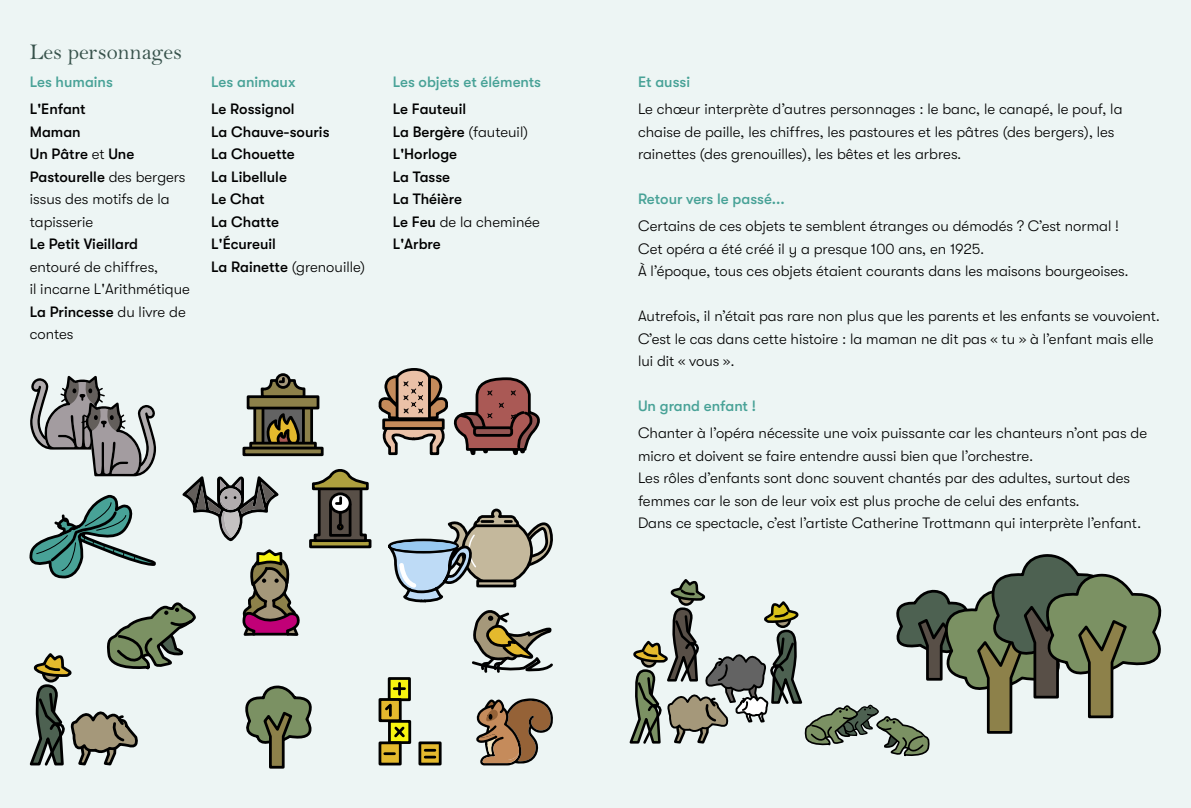
<style>
.page{position:relative;width:1191px;height:808px;background:#edf5f4}
.page>*{position:absolute;margin:0;border:0;box-sizing:border-box;transform-origin:0 0}
.t1{font:22.5px "Bell MT Std";color:#37524b}
.t2{font:300 15px/22.5px "GT Walsheim";color:#000}
.t3{font:500 15px/22.5px "GT Walsheim";color:#000}
.t4{font:500 15px "GT Walsheim";color:#48a297}
.s1{font-weight:500}
.s2{font-weight:300}
</style>
<div class="page">
<div style="left:310px;top:540px;width:60px;height:7px;background:#aea03e"></div>
<div style="left:309px;top:539px;width:62px;height:9px;border:3px solid #000"></div>
<svg style="left:310px;top:469px;width:60px;height:74px"></svg>
<svg style="left:30px;top:375px;width:126px;height:101px"></svg>
<svg style="left:183px;top:476px;width:96px;height:65px"></svg>
<svg style="left:29px;top:496px;width:127px;height:83px"></svg>
<svg style="left:245px;top:685px;width:67px;height:84px"></svg>
<svg style="left:242px;top:549px;width:58px;height:87px"></svg>
<svg style="left:378px;top:368px;width:175px;height:397px"></svg>
<svg style="left:29px;top:602px;width:167px;height:164px"></svg>
<svg style="left:264px;top:409px;width:38px;height:6px"></svg>
<div style="left:255px;top:403px;width:8px;height:41px;background:#8d814a"></div>
<div style="left:253px;top:401px;width:11px;height:44px;border:3px solid #000"></div>
<div style="left:303px;top:404px;width:9px;height:40px;background:#8d814a"></div>
<div style="left:302px;top:403px;width:11px;height:42px;border:3px solid #000"></div>
<div style="left:248px;top:397px;width:70px;height:11px;background:#8d814a"></div>
<div style="left:247px;top:395px;width:72px;height:14px;border:3px solid #000"></div>
<div style="left:275px;top:373px;width:16px;height:16px;border:3px solid #000;border-radius:50%"></div>
<svg style="left:259px;top:376px;width:48px;height:23px"></svg>
<svg style="left:263px;top:415px;width:41px;height:27px"></svg>
<div style="left:249px;top:442px;width:68px;height:8px;border:3px solid #000"></div>
<div style="left:244px;top:448px;width:78px;height:7px;background:#8d814a"></div>
<div style="left:242px;top:447px;width:81px;height:9px;border:3px solid #000"></div>
<svg style="left:629px;top:554px;width:533px;height:203px"></svg>
<h1 class="t1" style="left:30px;top:39px;width:154px">Les personnages</h1>
<p class="t4" style="left:30px;top:73px;width:85px">Les humains</p>
<p class="t2" style="left:30px;top:98px;width:157px"><span class="s1">L'Enfant<br>Maman<br>Un Pâtre</span> et <span class="s1">Une<br>Pastourelle</span> des bergers issus des motifs de la tapisserie</p>
<p class="t3" style="left:30px;top:233px;width:110px">Le Petit Vieillard</p>
<p class="t2" style="left:30px;top:255px;width:162px">entouré de chiffres,<br>il incarne L'Arithmétique<br><span class="s1">La Princesse</span> du livre de contes</p>
<p class="t4" style="left:211px;top:73px;width:86px">Les animaux</p>
<p class="t3" style="left:211px;top:98px;width:155px">Le Rossignol<br>La Chauve-souris<br>La Chouette<br>La Libellule<br>Le Chat<br>La Chatte<br>L'Écureuil<br>La Rainette <span class="s2">(grenouille)</span></p>
<p class="t4" style="left:393px;top:73px;width:150px">Les objets et éléments</p>
<p class="t3" style="left:393px;top:98px;width:149px">Le Fauteuil<br>La Bergère <span class="s2">(fauteuil)<br></span>L'Horloge<br>La Tasse<br>La Théière<br>Le Feu <span class="s2">de la cheminée<br></span>L'Arbre</p>
<p class="t4" style="left:638px;top:73px;width:54px">Et aussi</p>
<p class="t2" style="left:638px;top:98px;width:486px">Le chœur interprète d’autres personnages : le banc, le canapé, le pouf, la chaise de paille, les chiffres, les pastoures et les pâtres (des bergers), les rainettes (des grenouilles), les bêtes et les arbres.</p>
<p class="t4" style="left:638px;top:190px;width:148px">Retour vers le passé...</p>
<p class="t2" style="left:638px;top:215px;width:492px">Certains de ces objets te semblent étranges ou démodés ? C’est normal !<br>Cet opéra a été créé il y a presque 100 ans, en 1925.<br>À l’époque, tous ces objets étaient courants dans les maisons bourgeoises.</p>
<p class="t2" style="left:638px;top:305px;width:523px">Autrefois, il n’était pas rare non plus que les parents et les enfants se vouvoient.<br>C’est le cas dans cette histoire : la maman ne dit pas « tu » à l’enfant mais elle lui dit « vous ».</p>
<p class="t4" style="left:638px;top:397px;width:120px">Un grand enfant !</p>
<p class="t2" style="left:638px;top:422px;width:510px">Chanter à l’opéra nécessite une voix puissante car les chanteurs n’ont pas de micro et doivent se faire entendre aussi bien que l’orchestre.<br>Les rôles d’enfants sont donc souvent chantés par des adultes, surtout des femmes car le son de leur voix est plus proche de celui des enfants.<br>Dans ce spectacle, c’est l’artiste Catherine Trottmann qui interprète l’enfant.</p>
</div>
